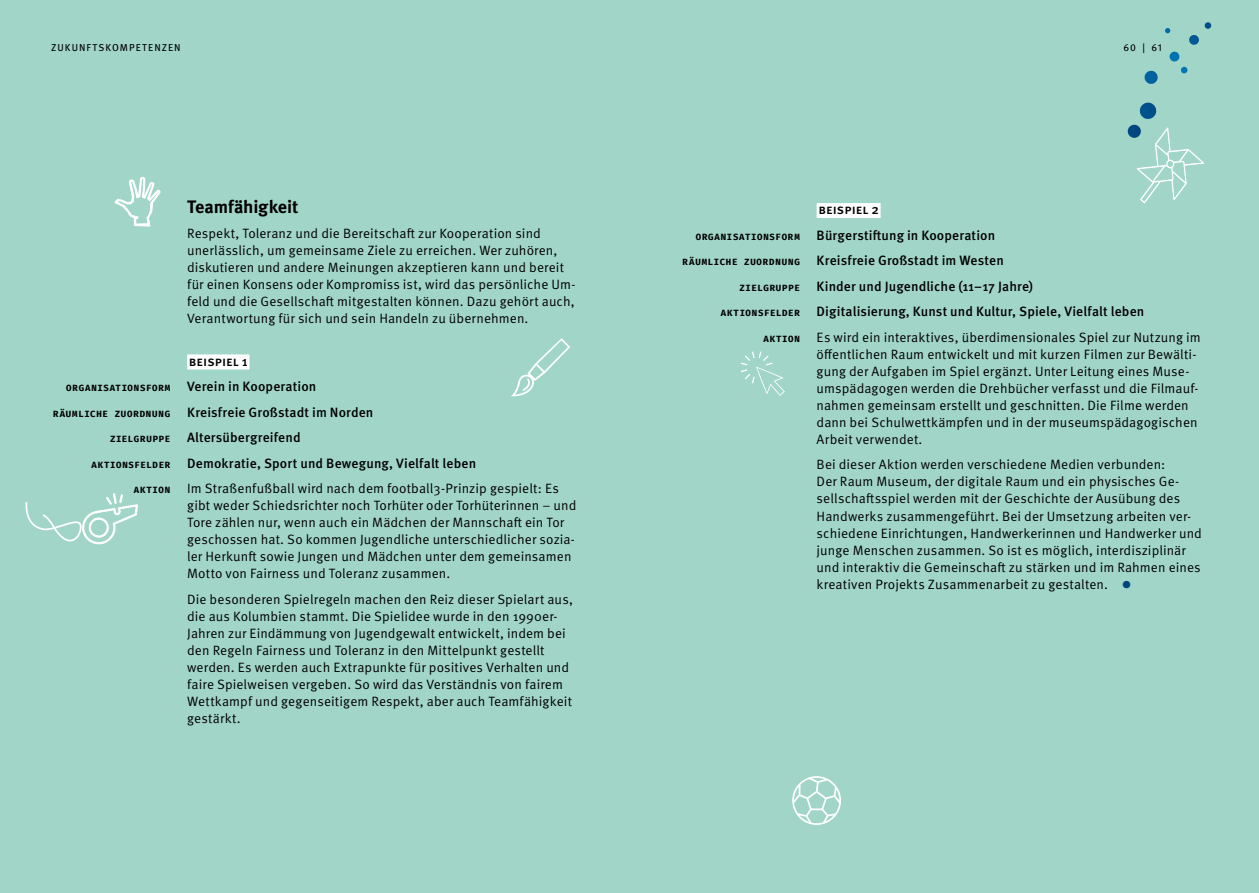
<style>
.page{position:relative;width:1259px;height:893px;background:#a1d5c8}
.page>*{position:absolute;margin:0;border:0;box-sizing:border-box;transform-origin:0 0}
.t1{font:700 18px "Meta Pro";letter-spacing:-.01em;color:#000}
.t2{font:13.5px/17px "Meta Pro Norm";letter-spacing:.005em;color:#000}
.t3{font:500 13.5px/25.5px "Meta Pro";letter-spacing:.01em;color:#000}
.t4{font:10.05px "Meta Pro";letter-spacing:.105em;color:#000}
.t5{font:300 9px "Fira Code";letter-spacing:.09em;color:#000}
.s1{font-size:21px;color:#00447d}
</style>
<div class="page">
<div style="left:187px;top:354px;width:62px;height:15px;background:#fff"></div>
<div style="left:816px;top:203px;width:64px;height:15px;background:#fff"></div>
<svg style="left:25px;top:493px;width:113px;height:52px"></svg>
<svg style="left:115px;top:177px;width:45px;height:49px"></svg>
<svg style="left:511px;top:338px;width:59px;height:58px"></svg>
<svg style="left:792px;top:776px;width:49px;height:49px"></svg>
<svg style="left:741px;top:351px;width:44px;height:45px"></svg>
<svg style="left:1169px;top:52px;width:18px;height:22px"></svg>
<svg style="left:1165px;top:28px;width:5px;height:6px"></svg>
<svg style="left:1144px;top:71px;width:14px;height:13px"></svg>
<svg style="left:1189px;top:35px;width:10px;height:10px"></svg>
<svg style="left:1204px;top:22px;width:7px;height:7px"></svg>
<svg style="left:1127px;top:103px;width:77px;height:101px"></svg>
<p class="t4" style="left:51px;top:40px;width:131px">ZUKUNFTSKOMPETENZEN</p>
<p class="t4" style="left:1123px;top:40px;width:40px">60 | 61</p>
<p class="t5" style="left:66px;top:382px;width:105px">ORGANISATIONSFORM</p>
<p class="t5" style="left:53px;top:407px;width:119px">RÄUMLICHE ZUORDNUNG</p>
<p class="t5" style="left:110px;top:433px;width:62px">ZIELGRUPPE</p>
<p class="t5" style="left:91px;top:458px;width:80px">AKTIONSFELDER</p>
<p class="t5" style="left:134px;top:484px;width:38px">AKTION</p>
<h1 class="t1" style="left:187px;top:192px;width:113px">Teamfähigkeit</h1>
<p class="t2" style="left:187px;top:224px;width:390px">Respekt, Toleranz und die Bereitschaft zur Kooperation sind unerlässlich, um gemeinsame Ziele zu erreichen. Wer zuhören, diskutieren und andere Meinungen akzeptieren kann und bereit für einen Konsens oder Kompromiss ist, wird das persönliche Um&shy;feld und die Gesellschaft mitgestalten können. Dazu gehört auch, Verantwortung für sich und sein Handeln zu übernehmen.</p>
<p class="t3" style="left:187px;top:347px;width:290px">BEISPIEL 1<br>Verein in Kooperation<br>Kreisfreie Großstadt im Norden<br>Altersübergreifend<br>Demokratie, Sport und Bewegung, Vielfalt leben</p>
<p class="t2" style="left:187px;top:479px;width:391px">Im Straßenfußball wird nach dem football3-Prinzip gespielt: Es gibt weder Schiedsrichter noch Torhüter oder Torhüterinnen – und Tore zählen nur, wenn auch ein Mädchen der Mannschaft ein Tor geschossen hat. So kommen Jugendliche unterschiedlicher sozia&shy;ler Herkunft sowie Jungen und Mädchen unter dem gemeinsamen Motto von Fairness und Toleranz zusammen.</p>
<p class="t2" style="left:187px;top:590px;width:387px">Die besonderen Spielregeln machen den Reiz dieser Spielart aus, die aus Kolumbien stammt. Die Spielidee wurde in den 1990er-Jahren zur Eindämmung von Jugendgewalt entwickelt, indem bei den Regeln Fairness und Toleranz in den Mittelpunkt gestellt werden. Es werden auch Extrapunkte für positives Verhalten und faire Spielweisen vergeben. So wird das Verständnis von fairem Wettkampf und gegenseitigem Respekt, aber auch Teamfähigkeit gestärkt.</p>
<p class="t5" style="left:696px;top:230px;width:105px">ORGANISATIONSFORM</p>
<p class="t5" style="left:682px;top:256px;width:119px">RÄUMLICHE ZUORDNUNG</p>
<p class="t5" style="left:739px;top:281px;width:62px">ZIELGRUPPE</p>
<p class="t5" style="left:721px;top:307px;width:80px">AKTIONSFELDER</p>
<p class="t5" style="left:763px;top:332px;width:38px">AKTION</p>
<p class="t3" style="left:816px;top:196px;width:329px">BEISPIEL 2<br>Bürgerstiftung in Kooperation<br>Kreisfreie Großstadt im Westen<br>Kinder und Jugendliche (11–17 Jahre)<br>Digitalisierung, Kunst und Kultur, Spiele, Vielfalt leben</p>
<p class="t2" style="left:816px;top:328px;width:385px">Es wird ein interaktives, überdimensionales Spiel zur Nutzung im öffentlichen Raum entwickelt und mit kurzen Filmen zur Bewälti&shy;gung der Aufgaben im Spiel ergänzt. Unter Leitung eines Muse&shy;umspädagogen werden die Drehbücher verfasst und die Filmauf&shy;nahmen gemeinsam erstellt und geschnitten. Die Filme werden dann bei Schulwettkämpfen und in der museumspädagogischen Arbeit verwendet.</p>
<p class="t2" style="left:816px;top:455px;width:387px">Bei dieser Aktion werden verschiedene Medien verbunden:<br>Der Raum Museum, der digitale Raum und ein physisches Ge&shy;sellschaftsspiel werden mit der Geschichte der Ausübung des Handwerks zusammengeführt. Bei der Umsetzung arbeiten ver&shy;schiedene Einrichtungen, Handwerkerinnen und Handwerker und junge Menschen zusammen. So ist es möglich, interdisziplinär und interaktiv die Gemeinschaft zu stärken und im Rahmen eines kreativen Projekts Zusammenarbeit zu gestalten. <span class="s1">•</span></p>
</div>
